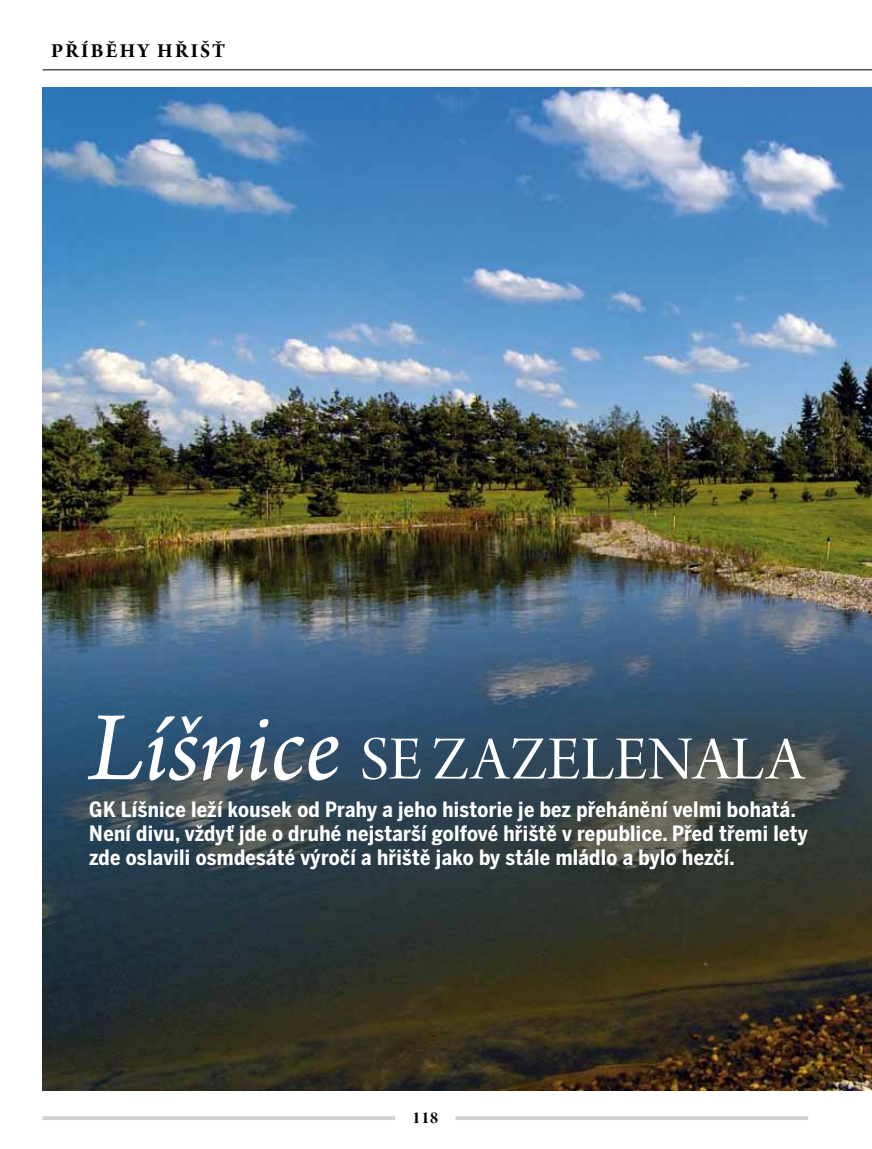
<style>
.page{position:relative;width:872px;height:1149px;background:#fff}
.page>*{position:absolute;margin:0;border:0;box-sizing:border-box;transform-origin:0 0}
.t1{font:65.1px "Arno Pro Display";letter-spacing:.01em;color:#fff}
.t2{font:700 condensed 21px/24px "Benton Sans";letter-spacing:.015em;color:#fff}
.t3{font:21px "Arno Pro Bold Subhead";letter-spacing:.11em;color:#000}
.t4{font:18px "Arno Pro Bold Display";color:#000}
.s1{font-family:"Arno Pro";font-style:italic;font-size:102.75px}
</style>
<div class="page">
<img style="left:43px;top:87px;width:829px;height:1003px">
<svg style="left:455px;top:1116px;width:353px;height:3px"></svg>
<svg style="left:43px;top:1116px;width:352px;height:3px"></svg>
<hr style="left:43px;top:69px;width:829px;height:1px;background:#000">
<p class="t3" style="left:51px;top:39px;width:176px">PŘÍBĚHY HŘIŠť</p>
<h1 class="t1" style="left:89px;top:723px;width:716px"><span class="s1">Líšnice</span> SE ZAZELENALA</h1>
<p class="t2" style="left:89px;top:797px;width:720px">GK Líšnice leží kousek od Prahy a jeho historie je bez přehánění velmi bohatá.<br>Není divu, vždyť jde o druhé nejstarší golfové hřiště v republice. Před třemi lety zde oslavili osmdesáté výročí a hřiště jako by stále mládlo a bylo hezčí.</p>
<p class="t4" style="left:412px;top:1107px;width:28px">118</p>
</div>
